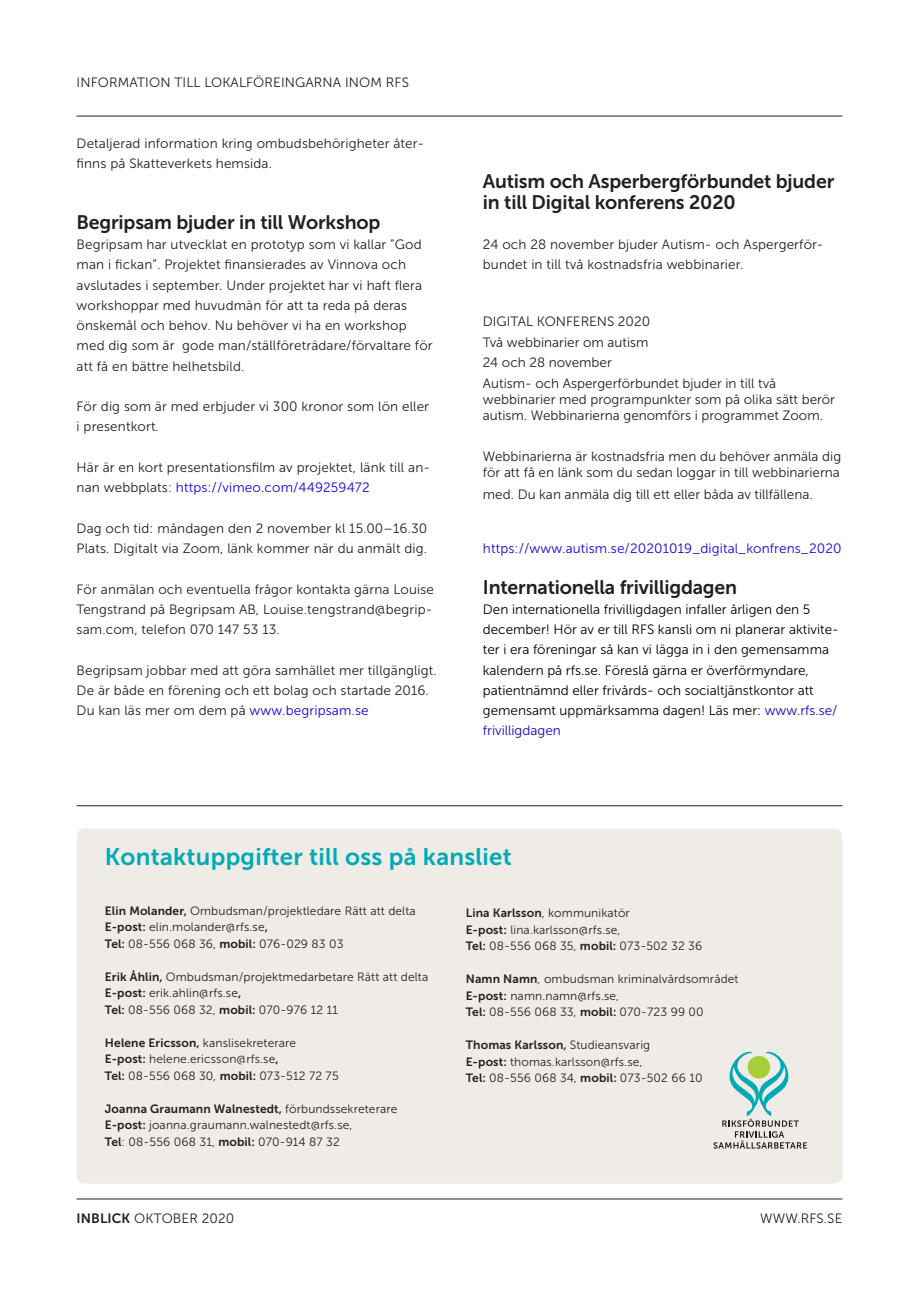
<style>
.page{position:relative;width:919px;height:1289px;background:#fff}
.page>*{position:absolute;margin:0;border:0;box-sizing:border-box;transform-origin:0 0}
.t1{font:24px "Museo Sans 700";letter-spacing:.01em;color:#00aab5}
.t2{font:19.5px/20.2px "Museo Sans 700";letter-spacing:-.01em;color:#231f20}
.t3{font:13.5px/20.2px "Museo Sans 300";letter-spacing:.01em;color:#231f20}
.t4{font:13.5px/20.2px "Museo Sans 300";color:#000}
.t5{font:13.5px "Museo Sans 300";letter-spacing:.01em;color:#1d00df}
.t6{font:12px/16.5px "Museo Sans 300";letter-spacing:.01em;color:#231f20}
.t7{font:12px "Museo Sans 700";letter-spacing:.01em;color:#231f20}
.s1{color:#1d00df}
.s2{color:#1600df}
.s3{color:#2500bf}
.s4{font-family:"Museo Sans 700"}
.s5{font-family:"Museo Sans 300"}
</style>
<div class="page">
<div style="left:77px;top:828px;width:765px;height:355px;background:#efece8;border-radius:9px"></div>
<hr style="left:77px;top:116px;width:765px;height:1px;background:#231f20">
<hr style="left:77px;top:805px;width:765px;height:1px;background:#231f20">
<hr style="left:77px;top:1198px;width:765px;height:1px;background:#231f20">
<svg style="left:713px;top:1051px;width:94px;height:97px"></svg>
<p class="t3" style="left:77px;top:72px;width:334px">INFORMATION TILL LOKALFÖREINGARNA INOM RFS</p>
<p class="t3" style="left:77px;top:133px;width:349px">Detaljerad information kring ombudsbehörigheter åter&shy;finns på Skatteverkets hemsida.</p>
<p class="t2" style="left:77px;top:212px;width:305px">Begripsam bjuder in till Workshop</p>
<p class="t3" style="left:77px;top:234px;width:357px">Begripsam har utvecklat en prototyp som vi kallar ”God man i fickan”. Projektet finansierades av Vinnova och avslutades i september. Under projektet har vi haft flera workshoppar med huvudmän för att ta reda på deras önskemål och behov. Nu behöver vi ha en workshop med dig som är gode man/ställföreträdare/förvaltare för att få en bättre helhetsbild.</p>
<p class="t3" style="left:77px;top:396px;width:354px">För dig som är med erbjuder vi 300 kronor som lön eller i presentkort.</p>
<p class="t3" style="left:77px;top:457px;width:355px">Här är en kort presentationsfilm av projektet, länk till an&shy;nan webbplats: <span class="s1">https://vimeo.com/449259472</span></p>
<p class="t3" style="left:77px;top:518px;width:352px">Dag och tid: måndagen den 2 november kl 15.00–16.30</p>
<p class="t3" style="left:77px;top:538px;width:352px">Plats. Digitalt via Zoom, länk kommer när du anmält dig.</p>
<p class="t3" style="left:77px;top:579px;width:359px">För anmälan och eventuella frågor kontakta gärna Louise<br>Tengstrand på Begripsam AB, Louise.tengstrand@begrip&shy;sam.com, telefon 070 147 53 13.</p>
<p class="t3" style="left:77px;top:660px;width:362px">Begripsam jobbar med att göra samhället mer tillgängligt.<br>De är både en förening och ett bolag och startade 2016.<br>Du kan läs mer om dem på <span class="s2">www.begripsam.se</span></p>
<p class="t2" style="left:483px;top:171px;width:353px">Autism och Asperbergförbundet bjuder in till Digital konferens 2020</p>
<p class="t3" style="left:483px;top:234px;width:342px">24 och 28 november bjuder Autism- och Aspergerför&shy;bundet in till två kostnadsfria webbinarier.</p>
<p class="t3" style="left:483px;top:311px;width:169px">DIGITAL KONFERENS 2020</p>
<p class="t3" style="left:483px;top:332px;width:167px">Två webbinarier om autism</p>
<p class="t3" style="left:483px;top:352px;width:130px">24 och 28 november</p>
<p class="t3" style="left:483px;top:375px;width:354px;line-height:16.2px">Autism- och Aspergerförbundet bjuder in till två webbinarier med programpunkter som på olika sätt berör autism. Webbinarierna genomförs i programmet Zoom.</p>
<p class="t3" style="left:483px;top:448px;width:360px;line-height:16.2px">Webbinarierna är kostnadsfria men du behöver anmäla dig för att få en länk som du sedan loggar in till webbinarierna</p>
<p class="t3" style="left:483px;top:484px;width:331px">med. Du kan anmäla dig till ett eller båda av tillfällena.</p>
<p class="t5" style="left:483px;top:541px;width:360px">https://www.autism.se/20201019_digital_konfrens_2020</p>
<p class="t2" style="left:483px;top:576px;width:256px">Internationella frivilligdagen</p>
<p class="t4" style="left:483px;top:599px;width:357px">Den internationella frivilligdagen infaller årligen den 5 december! Hör av er till RFS kansli om ni planerar aktivite&shy;ter i era föreningar så kan vi lägga in i den gemensamma kalendern på rfs.se. Föreslå gärna er överförmyndare, patientnämnd eller frivårds- och socialtjänstkontor att gemensamt uppmärksamma dagen! Läs mer: <span class="s3">www.rfs.se/ frivilligdagen</span></p>
<p class="t1" style="left:105px;top:843px;width:408px">Kontaktuppgifter till oss på kansliet</p>
<p class="t6" style="left:105px;top:902px;width:312px"><span class="s4">Elin Molander,</span> Ombudsman/projektledare Rätt att delta</p>
<p class="t6" style="left:105px;top:918px;width:240px"><span class="s4">E-post:</span> elin.molander@rfs.se<span class="s4">,<br>Tel:</span> 08-556 068 36, <span class="s4">mobil:</span> 076-029 83 03</p>
<p class="t6" style="left:105px;top:968px;width:325px"><span class="s4">Erik Åhlin,</span> Ombudsman/projektmedarbetare Rätt att delta</p>
<p class="t6" style="left:105px;top:984px;width:234px"><span class="s4">E-post:</span> erik.ahlin@rfs.se<span class="s4">,<br>Tel:</span> 08-556 068 32, <span class="s4">mobil:</span> 070-976 12 11</p>
<p class="t6" style="left:105px;top:1034px;width:193px"><span class="s4">Helene Ericsson,</span> kanslisekreterare</p>
<p class="t6" style="left:105px;top:1050px;width:235px"><span class="s4">E-post:</span> helene.ericsson@rfs.se<span class="s4">,<br>Tel:</span> 08-556 068 30, <span class="s4">mobil:</span> 073-512 72 75</p>
<p class="t7" style="left:105px;top:1101px;width:294px">Joanna Graumann Walnestedt, <span class="s5">förbundssekreterare</span></p>
<p class="t6" style="left:105px;top:1116px;width:249px"><span class="s4">E-post:</span> joanna.graumann.walnestedt@rfs.se,</p>
<p class="t6" style="left:105px;top:1133px;width:236px"><span class="s4">Tel</span>: 08-556 068 31, <span class="s4">mobil:</span> 070-914 87 32</p>
<p class="t6" style="left:466px;top:905px;width:165px"><span class="s4">Lina Karlsson</span>, kommunikatör</p>
<p class="t6" style="left:466px;top:921px;width:238px"><span class="s4">E-post:</span> lina.karlsson@rfs.se,<br><span class="s4">Tel:</span> 08-556 068 35, <span class="s4">mobil:</span> 073-502 32 36</p>
<p class="t6" style="left:466px;top:971px;width:274px"><span class="s4">Namn Namn</span>, ombudsman kriminalvårdsområdet</p>
<p class="t6" style="left:466px;top:987px;width:239px"><span class="s4">E-post:</span> namn.namn@rfs.se,<br><span class="s4">Tel:</span> 08-556 068 33, <span class="s4">mobil:</span> 070-723 99 00</p>
<p class="t7" style="left:466px;top:1038px;width:186px">Thomas Karlsson, <span class="s5">Studieansvarig</span></p>
<p class="t6" style="left:466px;top:1053px;width:238px"><span class="s4">E-post:</span> thomas.karlsson@rfs.se,<br><span class="s4">Tel:</span> 08-556 068 34, <span class="s4">mobil:</span> 073-502 66 10</p>
<p class="t3" style="left:77px;top:1208px;width:159px"><span class="s4">INBLICK</span> OKTOBER 2020</p>
<p class="t3" style="left:760px;top:1208px;width:84px">WWW.RFS.SE</p>
</div>
